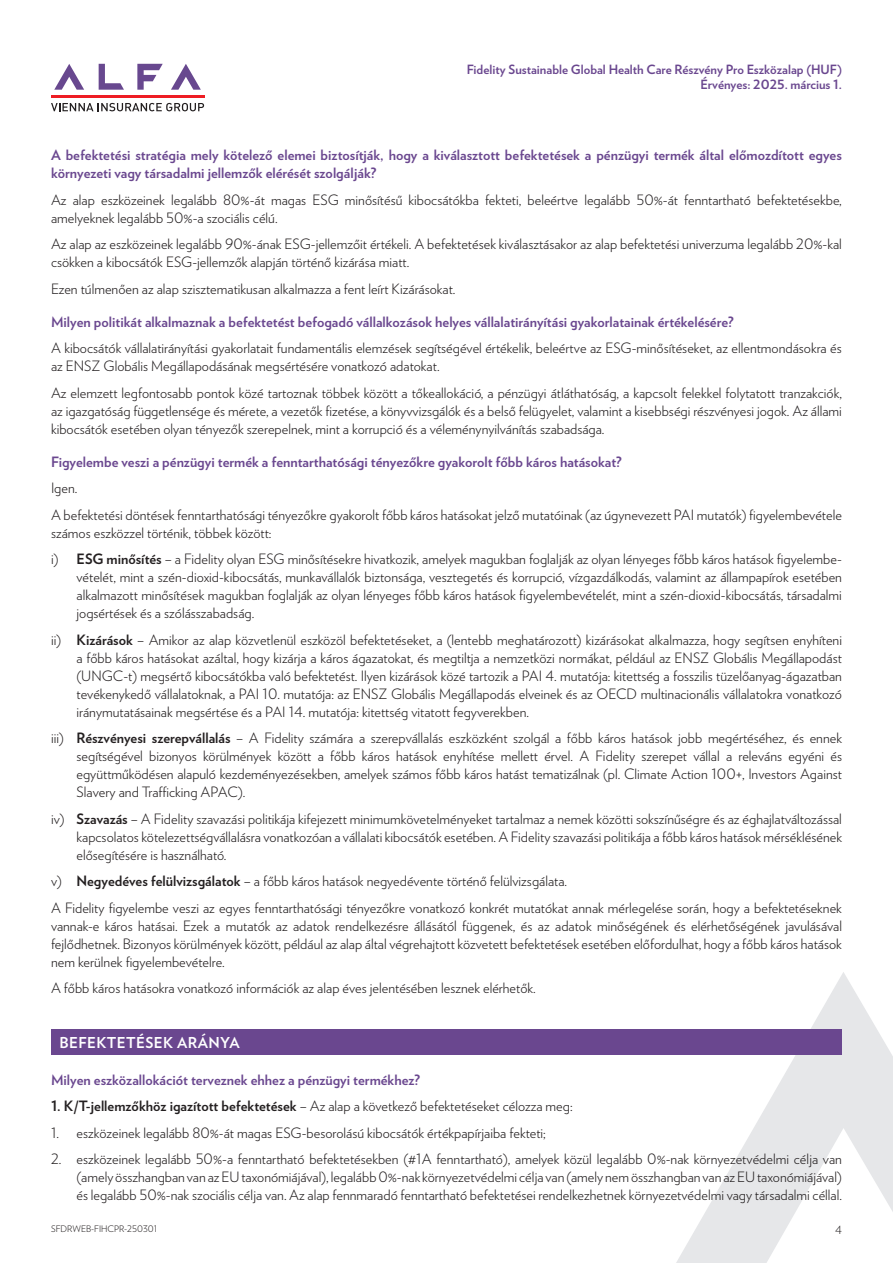
<style>
.page{position:relative;width:893px;height:1263px;background:#fff}
.page>*{position:absolute;margin:0;border:0;box-sizing:border-box;transform-origin:0 0}
.t1{font:700 15px "Verlag";letter-spacing:.025em;color:#fff}
.t2{font:300 14.25px/18px "Verlag";color:#231f20;text-align:justify}
.t3{font:700 14.25px/18px "Verlag";color:#6a478f}
.t4{font:700 12.75px/15px "Verlag";color:#6a478f;text-align:right}
.t5{font:300 11.25px "Verlag";color:#231f20}
.t6{font:300 9px "Verlag";color:#231f20}
.s1{font-weight:700}
</style>
<div class="page">
<svg style="left:171px;top:64px;width:30px;height:26px"></svg>
<svg style="left:137px;top:64px;width:26px;height:26px"></svg>
<svg style="left:99px;top:64px;width:25px;height:26px"></svg>
<svg style="left:54px;top:64px;width:30px;height:26px"></svg>
<hr style="left:51px;top:95px;width:153px;height:3px;background:#ee1d23">
<svg style="left:51px;top:103px;width:153px;height:8px"></svg>
<svg style="left:676px;top:972px;width:217px;height:291px"></svg>
<div style="left:51px;top:1029px;width:791px;height:26px;background:#6a478f"></div>
<p class="t4" style="left:467px;top:61px;width:377px">Fidelity Sustainable Global Health Care Részvény Pro Eszközalap (HUF)<br>Érvényes: 2025. március 1.</p>
<p class="t3" style="left:51px;top:145px;width:792px">A befektetési stratégia mely kötelező elemei biztosítják, hogy a kiválasztott befektetések a pénzügyi termék által előmozdított egyes környezeti vagy társadalmi jellemzők elérését szolgálják?</p>
<p class="t2" style="left:51px;top:190px;width:792px">Az alap eszközeinek legalább 80%-át magas ESG minősítésű kibocsátókba fekteti, beleértve legalább 50%-át fenntartható befektetésekbe, amelyeknek legalább 50%-a szociális célú.</p>
<p class="t2" style="left:51px;top:234px;width:792px">Az alap az eszközeinek legalább 90%-ának ESG-jellemzőit értékeli. A befektetések kiválasztásakor az alap befektetési univerzuma legalább 20%-kal csökken a kibocsátók ESG-jellemzők alapján történő kizárása miatt.</p>
<p class="t2" style="left:51px;top:279px;width:406px">Ezen túlmenően az alap szisztematikusan alkalmazza a fent leírt Kizárásokat.</p>
<p class="t3" style="left:51px;top:312px;width:684px">Milyen politikát alkalmaznak a befektetést befogadó vállalkozások helyes vállalatirányítási gyakorlatainak értékelésére?</p>
<p class="t2" style="left:51px;top:338px;width:792px">A kibocsátók vállalatirányítási gyakorlatait fundamentális elemzések segítségével értékelik, beleértve az ESG-minősítéseket, az ellentmondásokra és az ENSZ Globális Megállapodásának megsértésére vonatkozó adatokat.</p>
<p class="t2" style="left:51px;top:383px;width:792px">Az elemzett legfontosabb pontok közé tartoznak többek között a tőkeallokáció, a pénzügyi átláthatóság, a kapcsolt felekkel folytatott tranzakciók, az igazgatóság függetlensége és mérete, a vezetők fizetése, a könyvvizsgálók és a belső felügyelet, valamint a kisebbségi részvényesi jogok. Az állami kibocsátók esetében olyan tényezők szerepelnek, mint a korrupció és a véleménynyilvánítás szabadsága.</p>
<p class="t3" style="left:51px;top:452px;width:572px">Figyelembe veszi a pénzügyi termék a fenntarthatósági tényezőkre gyakorolt főbb káros hatásokat?</p>
<p class="t2" style="left:51px;top:474px;width:792px;line-height:26.5px">Igen.<br>A befektetési döntések fenntarthatósági tényezőkre gyakorolt főbb káros hatásokat jelző mutatóinak (az úgynevezett PAI mutatók) figyelembevétele</p>
<p class="t2" style="left:51px;top:519px;width:792px;line-height:26.5px">számos eszközzel történik, többek között:<br>i) <span class="s1">ESG minősítés</span> – a Fidelity olyan ESG minősítésekre hivatkozik, amelyek magukban foglalják az olyan lényeges főbb káros hatások figyelembe-</p>
<p class="t2" style="left:77px;top:567px;width:767px">vételét, mint a szén-dioxid-kibocsátás, munkavállalók biztonsága, vesztegetés és korrupció, vízgazdálkodás, valamint az állampapírok esetében alkalmazott minősítések magukban foglalják az olyan lényeges főbb káros hatások figyelembevételét, mint a szén-dioxid-kibocsátás, társadalmi jogsértések és a szólásszabadság.</p>
<p class="t2" style="left:77px;top:630px;width:767px;text-indent:-26px">ii) <span class="s1">Kizárások</span> – Amikor az alap közvetlenül eszközöl befektetéseket, a (lentebb meghatározott) kizárásokat alkalmazza, hogy segítsen enyhíteni a főbb káros hatásokat azáltal, hogy kizárja a káros ágazatokat, és megtiltja a nemzetközi normákat, például az ENSZ Globális Megállapodást (UNGC-t) megsértő kibocsátókba való befektetést. Ilyen kizárások közé tartozik a PAI 4. mutatója: kitettség a fosszilis tüzelőanyag-ágazatban tevékenykedő vállalatoknak, a PAI 10. mutatója: az ENSZ Globális Megállapodás elveinek és az OECD multinacionális vállalatokra vonatkozó iránymutatásainak megsértése és a PAI 14. mutatója: kitettség vitatott fegyverekben.</p>
<p class="t2" style="left:77px;top:728px;width:767px;text-indent:-26px">iii) <span class="s1">Részvényesi szerepvállalás</span> – A Fidelity számára a szerepvállalás eszközként szolgál a főbb káros hatások jobb megértéséhez, és ennek segítségével bizonyos körülmények között a főbb káros hatások enyhítése mellett érvel. A Fidelity szerepet vállal a releváns egyéni és együttműködésen alapuló kezdeményezésekben, amelyek számos főbb káros hatást tematizálnak (pl. Climate Action 100+, Investors Against Slavery and Trafficking APAC).</p>
<p class="t2" style="left:77px;top:809px;width:767px;text-indent:-26px">iv) <span class="s1">Szavazás</span> – A Fidelity szavazási politikája kifejezett minimumkövetelményeket tartalmaz a nemek közötti sokszínűségre és az éghajlatváltozással kapcsolatos kötelezettségvállalásra vonatkozóan a vállalati kibocsátók esetében. A Fidelity szavazási politikája a főbb káros hatások mérséklésének elősegítésére is használható.</p>
<p class="t2" style="left:51px;top:867px;width:792px;line-height:26.5px">v) <span class="s1">Negyedéves felülvizsgálatok</span> – a főbb káros hatások negyedévente történő felülvizsgálata.<br>A Fidelity figyelembe veszi az egyes fenntarthatósági tényezőkre vonatkozó konkrét mutatókat annak mérlegelése során, hogy a befektetéseknek</p>
<p class="t2" style="left:51px;top:916px;width:792px">vannak-e káros hatásai. Ezek a mutatók az adatok rendelkezésre állásától függenek, és az adatok minőségének és elérhetőségének javulásával fejlődhetnek. Bizonyos körülmények között, például az alap által végrehajtott közvetett befektetések esetében előfordulhat, hogy a főbb káros hatások nem kerülnek figyelembevételre.</p>
<p class="t2" style="left:51px;top:978px;width:486px">A főbb káros hatásokra vonatkozó információk az alap éves jelentésében lesznek elérhetők.</p>
<p class="t1" style="left:60px;top:1031px;width:182px">BEFEKTETÉSEK ARÁNYA</p>
<p class="t3" style="left:51px;top:1070px;width:371px">Milyen eszközallokációt terveznek ehhez a pénzügyi termékhez?</p>
<p class="t2" style="left:51px;top:1096px;width:523px"><span class="s1">1. K/T-jellemzőkhöz igazított befektetések</span> – Az alap a következő befektetéseket célozza meg:</p>
<p class="t2" style="left:51px;top:1123px;width:496px">1. eszközeinek legalább 80%-át magas ESG-besorolású kibocsátók értékpapírjaiba fekteti;</p>
<p class="t2" style="left:77px;top:1149px;width:767px;text-indent:-26px">2. eszközeinek legalább 50%-a fenntartható befektetésekben (#1A fenntartható), amelyek közül legalább 0%-nak környezetvédelmi célja van (amely összhangban van az EU taxonómiájával), legalább 0%-nak környezetvédelmi célja van (amely nem összhangban van az EU taxonómiájával) és legalább 50%-nak szociális célja van. Az alap fennmaradó fenntartható befektetései rendelkezhetnek környezetvédelmi vagy társadalmi céllal.</p>
<p class="t6" style="left:51px;top:1222px;width:108px">SFDRWEB-FIHCPR-250301</p>
<p class="t5" style="left:835px;top:1221px;width:8px">4</p>
</div>
